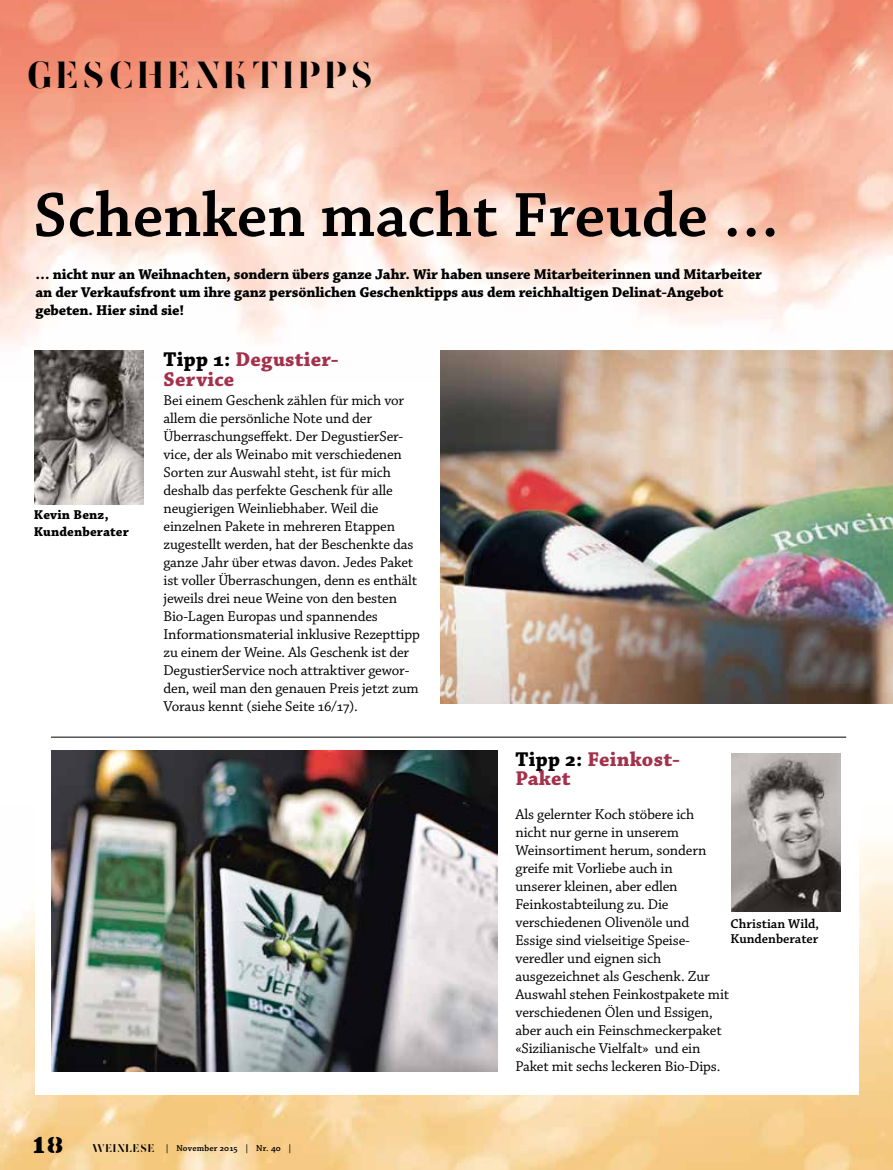
<style>
.page{position:relative;width:893px;height:1170px;background:#fff}
.page>*{position:absolute;margin:0;border:0;box-sizing:border-box;transform-origin:0 0}
.t1{font:600 66px "Chaparral Pro";color:#000}
.t2{font:33px "FEMORALIS";letter-spacing:.15em;color:#000}
.t3{font:700 21px/19.5px "Chaparral Pro";letter-spacing:.01em;color:#a4314c}
.t4{font:21px "Lintsec";color:#000}
.t5{font:15px/18px "Chaparral Pro";letter-spacing:-.01em;color:#000}
.t6{font:700 15px/18px "Chaparral Pro";letter-spacing:-.01em;color:#000}
.t7{font:600 13.5px/15px "Chaparral Pro";color:#000}
.t8{font:700 13.5px/16.5px "Chaparral Pro";letter-spacing:.01em;color:#000}
.t9{font:600 9px "Chaparral Pro";letter-spacing:.02em;color:#000}
.s1{color:#000}
.s2{font-family:"FEMORALIS";font-weight:400;font-size:9.75px}
</style>
<div class="page">
<img style="left:0;top:0;width:892px;height:381px">
<img style="left:0;top:842px;width:893px;height:327px">
<div style="left:35px;top:615px;width:824px;height:479px;background:#fff"></div>
<img style="left:440px;top:351px;width:453px;height:352px">
<img style="left:51px;top:750px;width:446px;height:321px">
<img style="left:35px;top:350px;width:108px;height:155px">
<img style="left:732px;top:753px;width:108px;height:158px">
<hr style="left:51px;top:736px;width:795px;height:1px;background:#000">
<h2 class="t2" style="left:29px;top:53px;width:347px">GESCHENKTIPPS</h2>
<h1 class="t1" style="left:34px;top:178px;width:747px">Schenken macht Freude …</h1>
<p class="t6" style="left:35px;top:265px;width:728px">… nicht nur an Weihnachten, sondern übers ganze Jahr. Wir haben unsere Mitarbeiterinnen und Mitarbeiter an der Verkaufsfront um ihre ganz persönlichen Geschenktipps aus dem reichhaltigen Delinat-Angebot gebeten. Hier sind sie!</p>
<p class="t8" style="left:34px;top:507px;width:97px">Kevin Benz,<br>Kundenberater</p>
<h3 class="t3" style="left:163px;top:350px;width:177px"><span class="s1">Tipp 1:</span> Degustier-<br>Service</h3>
<p class="t5" style="left:163px;top:391px;width:258px">Bei einem Geschenk zählen für mich vor allem die persönliche Note und der Überraschungseffekt. Der DegustierSer&shy;vice, der als Weinabo mit verschiedenen Sorten zur Auswahl steht, ist für mich deshalb das perfekte Geschenk für alle neugierigen Weinliebhaber. Weil die einzelnen Pakete in mehreren Etappen zugestellt werden, hat der Beschenkte das ganze Jahr über etwas davon. Jedes Paket ist voller Überraschungen, denn es enthält jeweils drei neue Weine von den besten Bio-Lagen Europas und spannendes Informationsmaterial inklusive Rezepttipp zu einem der Weine. Als Geschenk ist der DegustierService noch attraktiver gewor&shy;den, weil man den genauen Preis jetzt zum Voraus kennt (siehe Seite 16/17).</p>
<h3 class="t4" style="left:33px;top:1136px;width:31px">18</h3>
<p class="t9" style="left:93px;top:1142px;width:201px"><span class="s2">WEINLESE</span> | November 2015 | Nr. 40 |</p>
<h3 class="t3" style="left:515px;top:750px;width:166px"><span class="s1">Tipp 2:</span> Feinkost-<br>Paket</h3>
<p class="t5" style="left:515px;top:805px;width:215px">Als gelernter Koch stöbere ich nicht nur gerne in unserem<br>Weinsortiment herum, sondern greife mit Vorliebe auch in<br>unserer kleinen, aber edlen<br>Feinkostabteilung zu. Die verschiedenen Olivenöle und<br>Essige sind vielseitige Speise&shy;veredler und eignen sich ausgezeichnet als Geschenk. Zur<br>Auswahl stehen Feinkostpakete mit verschiedenen Ölen und Essigen, aber auch ein Feinschmeckerpaket «Sizilianische Vielfalt» und ein<br>Paket mit sechs leckeren Bio-Dips.</p>
<p class="t7" style="left:731px;top:916px;width:90px">Christian Wild,<br>Kundenberater</p>
</div>
